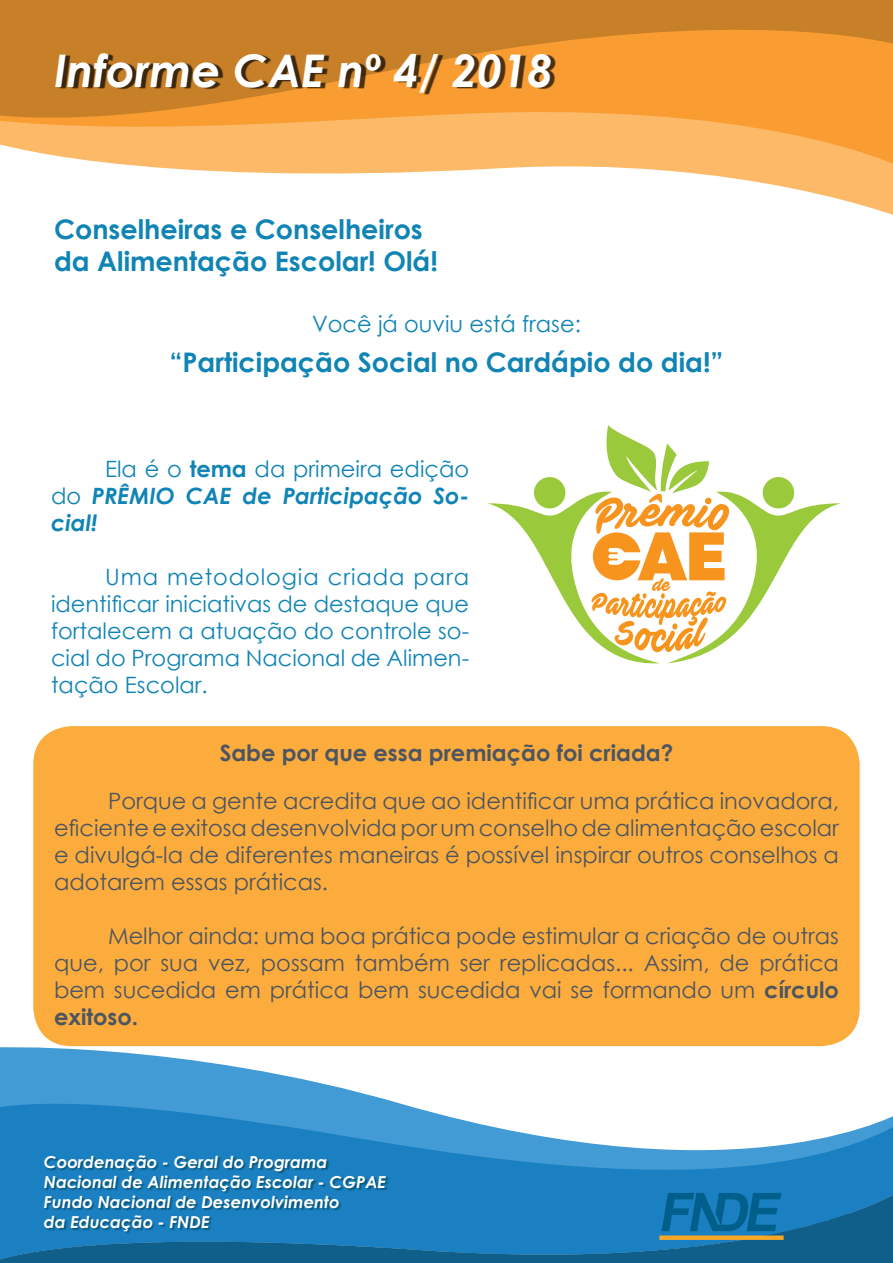
<style>
.page{position:relative;width:893px;height:1263px;background:#fff}
.page>*{position:absolute;margin:0;border:0;box-sizing:border-box;transform-origin:0 0}
.t1{font:italic 700 45px "Century Gothic";color:#fff}
.t2{font:700 27px/32.4px "Century Gothic";color:#0f84b5}
.t3{font:22.5px/27px "Century Gothic";color:#4d5560;text-align:justify}
.t4{font:22.5px/27px "Century Gothic";color:#0f84b5;text-align:justify}
.t5{font:italic 700 22.5px/27px "Century Gothic";color:#0f84b5;text-align:justify}
.t6{font:700 22.5px "Century Gothic";color:#4d5560}
.t7{font:italic 700 16.5px/19.8px "Century Gothic";color:#fff}
.s1{font-weight:400;font-style:normal}
.s2{font-style:normal}
.s3{font-weight:700}
</style>
<div class="page">
<div style="left:0;top:0;width:893px;height:138px;background:#c78028"></div>
<svg style="left:105px;top:29px;width:788px;height:76px;fill:#f99d33"></svg>
<svg style="left:0;top:105px;width:893px;height:110px"></svg>
<svg style="left:0;top:1040px;width:843px;height:49px"></svg>
<svg style="left:0;top:1089px;width:893px;height:99px"></svg>
<svg style="left:0;top:1188px;width:893px;height:75px;background:#1673ac"></svg>
<img style="left:43px;top:1153px;width:347px;height:83px">
<svg style="left:659px;top:1193px;width:125px;height:47px;background:#24759c"></svg>
<div style="left:59px;top:55px;width:496px;height:40px;background:#000;opacity:.7"></div>
<div style="left:33px;top:726px;width:827px;height:320px;background:#fbac3d;border-radius:38px"></div>
<svg style="left:488px;top:425px;width:353px;height:239px"></svg>
<h1 class="t1" style="left:54px;top:37px;width:500px">Informe CAE nº 4/ 2018</h1>
<p class="t2" style="left:54px;top:212px;width:385px">Conselheiras e Conselheiros da Alimentação Escolar! Olá!</p>
<p class="t4" style="left:312px;top:310px;width:270px">Você já ouviu está frase:</p>
<p class="t2" style="left:169px;top:345px;width:556px">“Participação Social no Cardápio do dia!”</p>
<p class="t5" style="left:51px;top:454px;width:420px;text-indent:54px"><span class="s1">Ela é o</span> <span class="s2">tema</span> <span class="s1">da primeira edição do</span> PRÊMIO CAE de Participação So&shy;cial!</p>
<p class="t4" style="left:51px;top:562px;width:420px;text-indent:54px">Uma metodologia criada para identificar iniciativas de destaque que fortalecem a atuação do controle so&shy;cial do Programa Nacional de Alimen&shy;tação Escolar.</p>
<p class="t6" style="left:220px;top:735px;width:455px">Sabe por que essa premiação foi criada?</p>
<p class="t3" style="left:54px;top:787px;width:786px;text-indent:54px">Porque a gente acredita que ao identificar uma prática inovadora, eficiente e exitosa desenvolvida por um conselho de alimentação escolar e divulgá-la de diferentes maneiras é possível inspirar outros conselhos a adotarem essas práticas.</p>
<p class="t3" style="left:54px;top:922px;width:786px;text-indent:54px">Melhor ainda: uma boa prática pode estimular a criação de outras que, por sua vez, possam também ser replicadas... Assim, de prática bem sucedida em prática bem sucedida vai se formando um <span class="s3">círculo exitoso.</span></p>
<p class="t7" style="left:44px;top:1152px;width:344px">Coordenação - Geral do Programa<br>Nacional de Alimentação Escolar - CGPAE<br>Fundo Nacional de Desenvolvimento<br>da Educação - FNDE</p>
</div>
